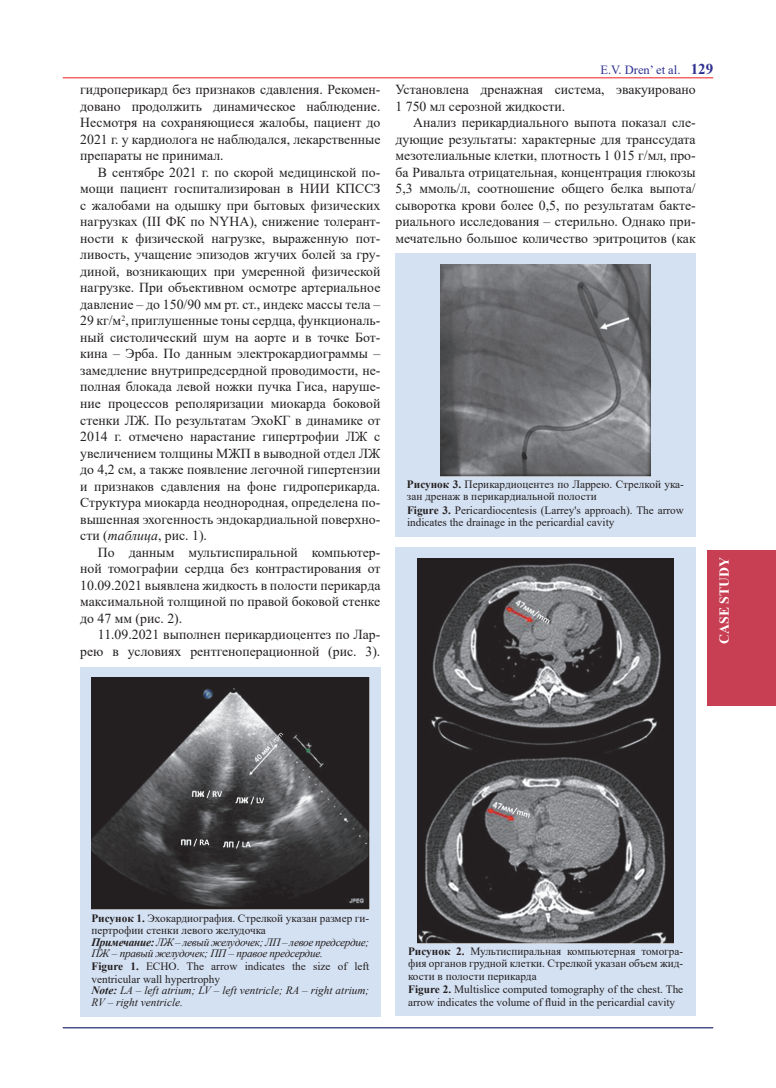
<style>
.page{position:relative;width:776px;height:1088px;background:#fff}
.page>*{position:absolute;margin:0;border:0;box-sizing:border-box;transform-origin:0 0}
.t1{font:13.75px/16.5px "Times New Roman";color:#231f20;text-align:justify}
.t2{font:700 13.75px "Times New Roman";color:#fff}
.t3{font:12.5px "Times New Roman";color:#2e3092}
.t4{font:11.25px/12.6px "Times New Roman";color:#231f20}
.t5{font:italic 11.25px/11.2px "Times New Roman";letter-spacing:-.025em;color:#231f20}
.t6{font:italic 11.25px/11.2px "Times New Roman";color:#231f20}
.s1{font-style:italic}
.s2{font-weight:700;font-size:15px}
.s3{font-weight:700}
</style>
<div class="page">
<hr style="left:63px;top:78px;width:650px;height:1px;background:#ee1d23">
<hr style="left:63px;top:1027px;width:650px;height:1px;background:#283071">
<div style="left:707px;top:550px;width:69px;height:156px;background:#c83e53"></div>
<div style="left:80px;top:667px;width:300px;height:349px;background:#d4e1f2"></div>
<img style="left:91px;top:678px;width:278px;height:232px">
<div style="left:396px;top:548px;width:300px;height:468px;background:#d4e1f2"></div>
<img style="left:418px;top:558px;width:256px;height:385px">
<div style="left:395px;top:254px;width:301px;height:283px;background:#d4e1f2"></div>
<img style="left:441px;top:264px;width:209px;height:212px">
<p class="t1" style="left:80px;top:81px;width:302px">гидроперикард без признаков сдавления. Рекомен&shy;довано продолжить динамическое наблюдение.<br>Несмотря на сохраняющиеся жалобы, пациент до 2021 г. у кардиолога не наблюдался, лекарственные препараты не принимал.</p>
<p class="t1" style="left:80px;top:163px;width:302px;text-indent:18px">В сентябре 2021 г. по скорой медицинской по&shy;мощи пациент госпитализирован в НИИ КПССЗ с жалобами на одышку при бытовых физических нагрузках (III ФК по NYHA), снижение толерант&shy;ности к физической нагрузке, выраженную пот&shy;ливость, учащение эпизодов жгучих болей за гру&shy;диной, возникающих при умеренной физической нагрузке. При объективном осмотре артериальное давление – до 150/90 мм рт. ст., индекс массы тела – 29 кг/м<sup>2</sup>, приглушенные тоны сердца, функциональ&shy;ный систолический шум на аорте и в точке Бот&shy;кина – Эрба. По данным электрокардиограммы – замедление внутрипредсердной проводимости, не&shy;полная блокада левой ножки пучка Гиса, наруше&shy;ние процессов реполяризации миокарда боковой стенки ЛЖ. По результатам ЭхоКГ в динамике от 2014 г. отмечено нарастание гипертрофии ЛЖ с увеличением толщины МЖП в выводной отдел ЛЖ до 4,2 см, а также появление легочной гипертензии и признаков сдавления на фоне гидроперикарда.<br>Структура миокарда неоднородная, определена по&shy;вышенная эхогенность эндокардиальной поверхно&shy;сти (<span class="s1">таблица</span>, рис. 1).</p>
<p class="t1" style="left:80px;top:543px;width:302px;text-indent:18px">По данным мультиспиральной компьютер&shy;ной томографии сердца без контрастирования от 10.09.2021 выявлена жидкость в полости перикарда максимальной толщиной по правой боковой стенке до 47 мм (рис. 2).</p>
<p class="t1" style="left:80px;top:626px;width:302px;text-align:right">11.09.2021 выполнен перикардиоцентез по Лар&shy;рею в условиях рентгеноперационной (рис. 3).</p>
<p class="t3" style="left:600px;top:61px;width:114px">E.V. Dren’ et al. <span class="s2">129</span></p>
<p class="t1" style="left:395px;top:81px;width:302px">Установлена дренажная система, эвакуировано<br>1 750 мл серозной жидкости.</p>
<p class="t1" style="left:395px;top:114px;width:302px;text-indent:18px">Анализ перикардиального выпота показал сле&shy;дующие результаты: характерные для транссудата мезотелиальные клетки, плотность 1 015 г/мл, про&shy;ба Ривальта отрицательная, концентрация глюкозы 5,3 ммоль/л, соотношение общего белка выпота/ сыворотка крови более 0,5, по результатам бакте&shy;риального исследования – стерильно. Однако при&shy;мечательно большое количество эритроцитов (как</p>
<p class="t4" style="left:407px;top:477px;width:279px"><span class="s3">Рисунок 3.</span> Перикардиоцентез по Ларрею. Стрелкой ука&shy;зан дренаж в перикардиальной полости<br><span class="s3">Figure 3.</span> Pericardiocentesis (Larrey's approach). The arrow indicates the drainage in the pericardial cavity</p>
<p class="t2" style="left:714px;top:644px;width:88px;rotate:-90deg">CASE STUDY</p>
<p class="t4" style="left:91px;top:911px;width:279px"><span class="s3">Рисунок 1.</span> Эхокардиография. Стрелкой указан размер ги&shy;пертрофии стенки левого желудочка</p>
<p class="t4" style="left:91px;top:960px;width:279px"><span class="s3">Figure 1.</span> ECHO. The arrow indicates the size of left ventricular wall hypertrophy</p>
<p class="t5" style="left:91px;top:936px;width:279px"><span class="s3">Примечание:</span> ЛЖ – левый желудочек; ЛП – левое предсердие;<br>ПЖ – правый желудочек; ПП – правое предсердие.</p>
<p class="t6" style="left:92px;top:985px;width:279px"><span class="s3">Note:</span> LA – left atrium; LV – left ventricle; RA – right atrium;<br>RV – right ventricle.</p>
<p class="t4" style="left:408px;top:944px;width:277px"><span class="s3">Рисунок 2.</span> Мультиспиральная компьютерная томогра&shy;фия органов грудной клетки. Стрелкой указан объем жид&shy;кости в полости перикарда<br><span class="s3">Figure 2.</span> Multislice computed tomography of the chest. The arrow indicates the volume of fluid in the pericardial cavity</p>
</div>
